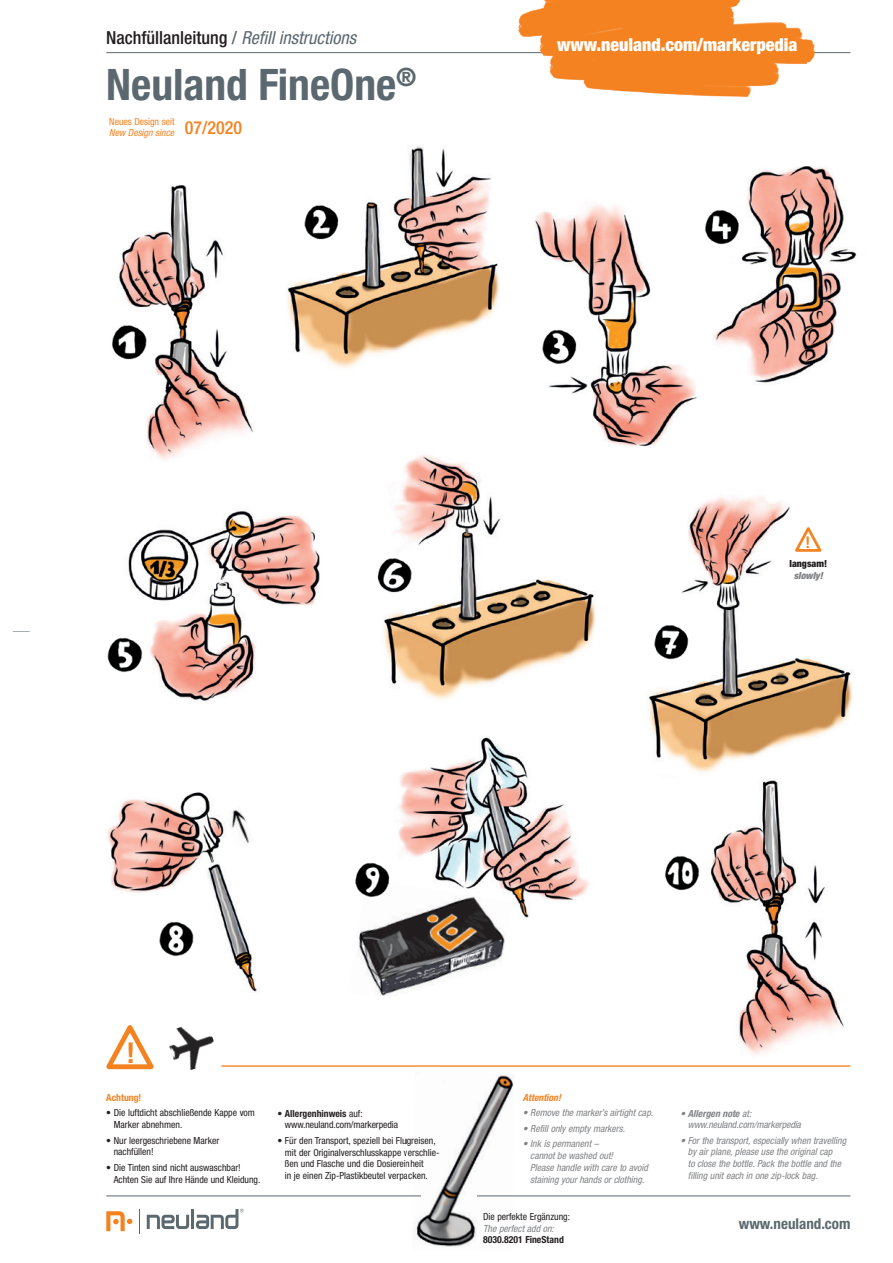
<style>
.page{position:relative;width:893px;height:1263px;background:#fff}
.page>*{position:absolute;margin:0;border:0;box-sizing:border-box;transform-origin:0 0}
.t1{font:700 condensed 43.5px "Helvetica Neue";color:#5b686f}
.t2{font:700 condensed 28.8px "Helvetica Neue";color:#f58220}
.t3{font:italic condensed 18px "Helvetica Neue";color:#5b686f}
.t4{font:900 condensed 18px "Helvetica Neue";color:#fff}
.t5{font:700 condensed 16.05px "Helvetica Neue";color:#f58220}
.t6{font:700 condensed 15px "Helvetica Neue";color:#5b686f}
.t7{font:condensed 9.75px/11.7px "Helvetica Neue";color:#231f20}
.t8{font:italic condensed 9.75px/11.7px "Helvetica Neue";color:#808285}
.t9{font:condensed 9.75px/11.7px "Helvetica Neue";color:#f58220}
.t10{font:700 condensed 9.75px "Helvetica Neue";color:#231f20}
.t11{font:italic 700 condensed 9.75px "Helvetica Neue";color:#f58220}
.t12{font:900 condensed 9.75px "Helvetica Neue";color:#231f20}
.t13{font:700 condensed 9.75px "Helvetica Neue";color:#f58220}
.t14{font:italic 900 condensed 9.75px "Helvetica Neue";color:#808285}
.s1{font-weight:500;font-style:normal;color:#231f20}
.s2{font-weight:500;font-style:normal}
.s3{font-style:italic}
.s4{font-weight:700}
</style>
<div class="page">
<svg style="left:13px;top:631px;width:17px;height:1px"></svg>
<svg style="left:106px;top:1211px;width:26px;height:20px"></svg>
<svg style="left:139px;top:1209px;width:1px;height:24px"></svg>
<svg style="left:147px;top:1215px;width:42px;height:14px"></svg>
<hr style="left:191px;top:1209px;width:3px;height:20px;background:#5b686f">
<svg style="left:196px;top:1209px;width:48px;height:20px"></svg>
<hr style="left:106px;top:52px;width:744px;height:1px;background:#5b686f">
<hr style="left:106px;top:1196px;width:744px;height:1px;background:#5b686f">
<img style="left:119px;top:185px;width:135px;height:275px">
<img style="left:710px;top:780px;width:134px;height:275px">
<img style="left:535px;top:205px;width:162px;height:242px">
<img style="left:713px;top:166px;width:144px;height:217px">
<img style="left:128px;top:511px;width:192px;height:190px">
<img style="left:383px;top:455px;width:213px;height:245px">
<img style="left:287px;top:146px;width:213px;height:222px">
<img style="left:398px;top:737px;width:191px;height:181px">
<img style="left:107px;top:792px;width:150px;height:200px">
<img style="left:224px;top:807px;width:30px;height:40px">
<img style="left:648px;top:496px;width:204px;height:277px">
<svg style="left:793px;top:523px;width:32px;height:31px"></svg>
<img style="left:359px;top:879px;width:153px;height:117px">
<img style="left:496px;top:0;width:326px;height:98px">
<hr style="left:221px;top:1065px;width:629px;height:2px;background:#f58220">
<svg style="left:106px;top:1025px;width:48px;height:45px"></svg>
<img style="left:169px;top:1026px;width:45px;height:44px">
<img style="left:112px;top:324px;width:35px;height:36px">
<img style="left:303px;top:204px;width:36px;height:36px">
<img style="left:541px;top:329px;width:36px;height:35px">
<img style="left:705px;top:209px;width:35px;height:36px">
<img style="left:107px;top:637px;width:36px;height:36px">
<img style="left:377px;top:557px;width:36px;height:36px">
<img style="left:653px;top:624px;width:37px;height:36px">
<img style="left:158px;top:921px;width:37px;height:36px">
<img style="left:355px;top:862px;width:35px;height:36px">
<img style="left:665px;top:856px;width:34px;height:34px">
<img style="left:412px;top:1075px;width:103px;height:172px">
<h3 class="t3" style="left:106px;top:27px;width:251px"><span class="s1">Nachfüllanleitung</span> <span class="s2">/</span> Refill instructions</h3>
<h1 class="t1" style="left:106px;top:59px;width:312px">Neuland FineOne<sup>®</sup></h1>
<p class="t9" style="left:109px;top:115px;width:134px">Neues Design seit<br><span class="s3">New Design since</span> <sup>07/2020</sup></p>
<h3 class="t4" style="left:557px;top:34px;width:242px">www.neuland.com/markerpedia</h3>
<h3 class="t5" style="left:805px;top:533px;width:6px">!</h3>
<p class="t12" style="left:789px;top:558px;width:39px">langsam!</p>
<p class="t14" style="left:794px;top:569px;width:31px">slowly!</p>
<h2 class="t2" style="left:126px;top:1035px;width:10px">!</h2>
<p class="t13" style="left:106px;top:1091px;width:37px">Achtung!</p>
<p class="t7" style="left:114px;top:1107px;width:143px;text-indent:-7px">• Die luftdicht abschließende Kappe vom<br>Marker abnehmen.</p>
<p class="t7" style="left:114px;top:1134px;width:107px;text-indent:-7px">• Nur leergeschriebene Marker nachfüllen!</p>
<p class="t7" style="left:114px;top:1161px;width:148px;text-indent:-7px">• Die Tinten sind nicht auswaschbar!<br>Achten Sie auf Ihre Hände und Kleidung.</p>
<p class="t7" style="left:285px;top:1107px;width:115px;text-indent:-7px">• <span class="s4">Allergenhinweis</span> auf: www.neuland.com/markerpedia</p>
<p class="t7" style="left:285px;top:1134px;width:156px;text-indent:-7px">• Für den Transport, speziell bei Flugreisen, mit der Originalverschlusskappe verschlie&shy;ßen und Flasche und die Dosiereinheit<br>in je einen Zip-Plastikbeutel verpacken.</p>
<p class="t11" style="left:523px;top:1091px;width:40px">Attention!</p>
<p class="t8" style="left:523px;top:1107px;width:132px">• Remove the marker’s airtight cap.</p>
<p class="t8" style="left:523px;top:1122px;width:104px">• Refill only empty markers.</p>
<p class="t8" style="left:530px;top:1138px;width:119px;text-indent:-7px">• Ink is permanent –<br>cannot be washed out!<br>Please handle with care to avoid staining your hands or clothing.</p>
<p class="t7" style="left:483px;top:1211px;width:89px">Die perfekte Ergänzung:</p>
<p class="t8" style="left:483px;top:1222px;width:72px">The perfect add on:</p>
<p class="t10" style="left:483px;top:1234px;width:82px">8030.8201 FineStand</p>
<p class="t8" style="left:688px;top:1107px;width:115px;text-indent:-7px">• <span class="s4">Allergen note</span> at: www.neuland.com/markerpedia</p>
<p class="t8" style="left:688px;top:1134px;width:160px;text-indent:-7px">• For the transport, especially when travelling by air plane, please use the original cap<br>to close the bottle. Pack the bottle and the filling unit each in one zip-lock bag.</p>
<h3 class="t6" style="left:739px;top:1214px;width:113px">www.neuland.com</h3>
</div>
